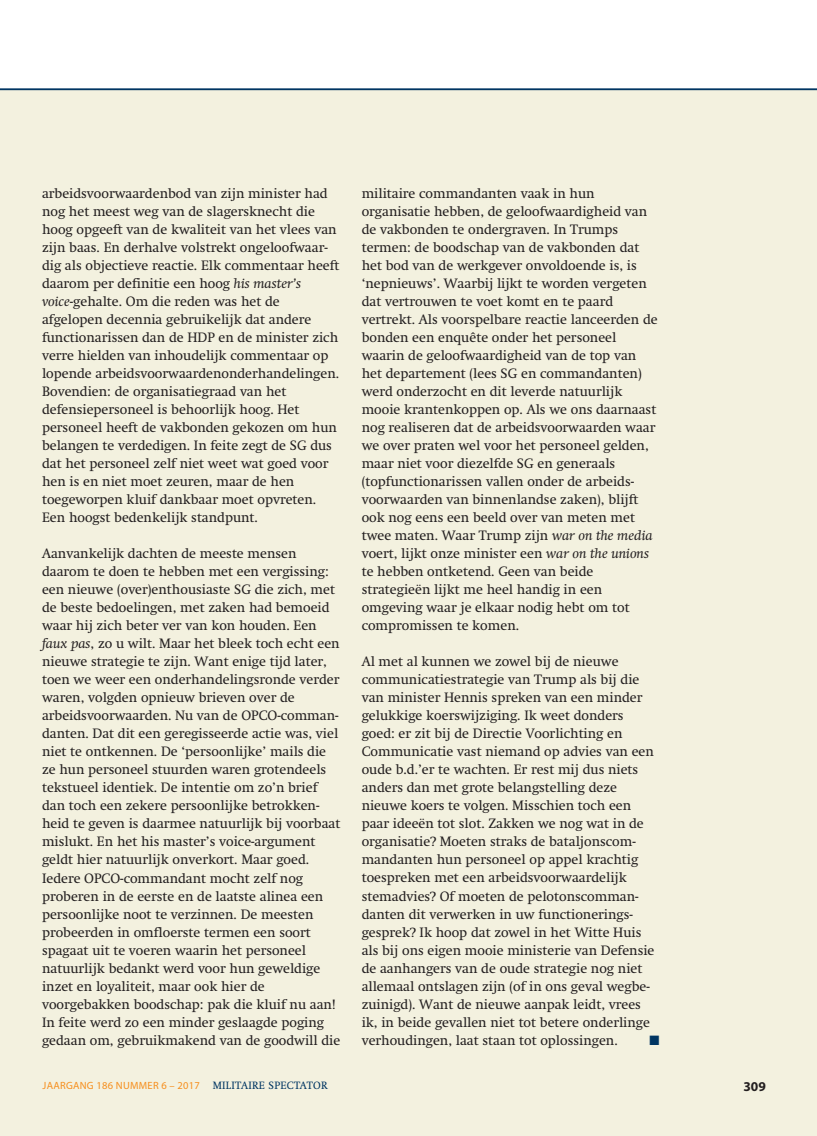
<style>
.page{position:relative;width:817px;height:1136px;background:#fff}
.page>*{position:absolute;margin:0;border:0;box-sizing:border-box;transform-origin:0 0}
.t1{font:13.5px/18px "Swift";color:#231f20}
.t2{font:700 13.5px "Myriad Pro";color:#231f20}
.t3{font:13.5px "Zapf Dingbats";color:#003562}
.t4{font:10.5px "Myriad Pro";letter-spacing:.025em;color:#f68f1e}
.s1{font-style:italic}
.s2{font-family:"Swift";color:#003562}
</style>
<div class="page">
<div style="left:0;top:89px;width:816px;height:1046px;background:#f3f1df"></div>
<hr style="left:0;top:89px;width:816px;height:1px;background:#003562">
<p class="t1" style="left:42px;top:184px;width:299px">arbeidsvoorwaardenbod van zijn minister had nog het meest weg van de slagersknecht die hoog opgeeft van de kwaliteit van het vlees van zijn baas. En derhalve volstrekt ongeloofwaar&shy;dig als objectieve reactie. Elk commentaar heeft daarom per definitie een hoog <span class="s1">his master’s voice</span>-gehalte. Om die reden was het de afgelopen decennia gebruikelijk dat andere functionarissen dan de HDP en de minister zich verre hielden van inhoudelijk commentaar op lopende arbeidsvoorwaardenonderhandelingen.<br>Bovendien: de organisatiegraad van het defensiepersoneel is behoorlijk hoog. Het personeel heeft de vakbonden gekozen om hun belangen te verdedigen. In feite zegt de SG dus dat het personeel zelf niet weet wat goed voor hen is en niet moet zeuren, maar de hen toegeworpen kluif dankbaar moet opvreten.<br>Een hoogst bedenkelijk standpunt.</p>
<p class="t1" style="left:42px;top:544px;width:300px">Aanvankelijk dachten de meeste mensen daarom te doen te hebben met een vergissing: een nieuwe (over)enthousiaste SG die zich, met de beste bedoelingen, met zaken had bemoeid waar hij zich beter ver van kon houden. Een <span class="s1">faux pas</span>, zo u wilt. Maar het bleek toch echt een nieuwe strategie te zijn. Want enige tijd later, toen we weer een onderhandelingsronde verder waren, volgden opnieuw brieven over de arbeidsvoorwaarden. Nu van de OPCO-comman&shy;danten. Dat dit een geregisseerde actie was, viel niet te ontkennen. De ‘persoonlijke’ mails die ze hun personeel stuurden waren grotendeels tekstueel identiek. De intentie om zo’n brief dan toch een zekere persoonlijke betrokken&shy;heid te geven is daarmee natuurlijk bij voorbaat mislukt. En het his master’s voice-argument geldt hier natuurlijk onverkort. Maar goed.<br>Iedere OPCO-commandant mocht zelf nog proberen in de eerste en de laatste alinea een persoonlijke noot te verzinnen. De meesten probeerden in omfloerste termen een soort spagaat uit te voeren waarin het personeel natuurlijk bedankt werd voor hun geweldige inzet en loyaliteit, maar ook hier de voorgebakken boodschap: pak die kluif nu aan!<br>In feite werd zo een minder geslaagde poging gedaan om, gebruikmakend van de goodwill die</p>
<p class="t1" style="left:361px;top:184px;width:297px">militaire commandanten vaak in hun organisatie hebben, de geloofwaardigheid van de vakbonden te ondergraven. In Trumps termen: de boodschap van de vakbonden dat het bod van de werkgever onvoldoende is, is ‘nepnieuws’. Waarbij lijkt te worden vergeten dat vertrouwen te voet komt en te paard vertrekt. Als voorspelbare reactie lanceerden de bonden een enquête onder het personeel waarin de geloofwaardigheid van de top van het departement (lees SG en commandanten) werd onderzocht en dit leverde natuurlijk mooie krantenkoppen op. Als we ons daarnaast nog realiseren dat de arbeidsvoorwaarden waar we over praten wel voor het personeel gelden, maar niet voor diezelfde SG en generaals (topfunctionarissen vallen onder de arbeids&shy;voorwaarden van binnenlandse zaken), blijft ook nog eens een beeld over van meten met twee maten. Waar Trump zijn <span class="s1">war on the media </span>voert, lijkt onze minister een <span class="s1">war on the unions </span>te hebben ontketend. Geen van beide strategieën lijkt me heel handig in een omgeving waar je elkaar nodig hebt om tot compromissen te komen.</p>
<p class="t1" style="left:361px;top:652px;width:294px">Al met al kunnen we zowel bij de nieuwe communicatiestrategie van Trump als bij die van minister Hennis spreken van een minder gelukkige koerswijziging. Ik weet donders goed: er zit bij de Directie Voorlichting en Communicatie vast niemand op advies van een oude b.d.’er te wachten. Er rest mij dus niets anders dan met grote belangstelling deze nieuwe koers te volgen. Misschien toch een paar ideeën tot slot. Zakken we nog wat in de organisatie? Moeten straks de bataljonscom&shy;mandanten hun personeel op appel krachtig toespreken met een arbeidsvoorwaardelijk stemadvies? Of moeten de pelotonscomman&shy;danten dit verwerken in uw functionerings&shy;gesprek? Ik hoop dat zowel in het Witte Huis als bij ons eigen mooie ministerie van Defensie de aanhangers van de oude strategie nog niet allemaal ontslagen zijn (of in ons geval wegbe&shy;zuinigd). Want de nieuwe aanpak leidt, vrees ik, in beide gevallen niet tot betere onderlinge verhoudingen, laat staan tot oplossingen.</p>
<p class="t3" style="left:649px;top:1033px;width:11px">■</p>
<p class="t4" style="left:43px;top:1079px;width:287px">JAARGANG 186 NUMMER 6 – 2017 <span class="s2">MILITAIRE SPECTATOR</span></p>
<p class="t2" style="left:743px;top:1078px;width:24px">309</p>
</div>
